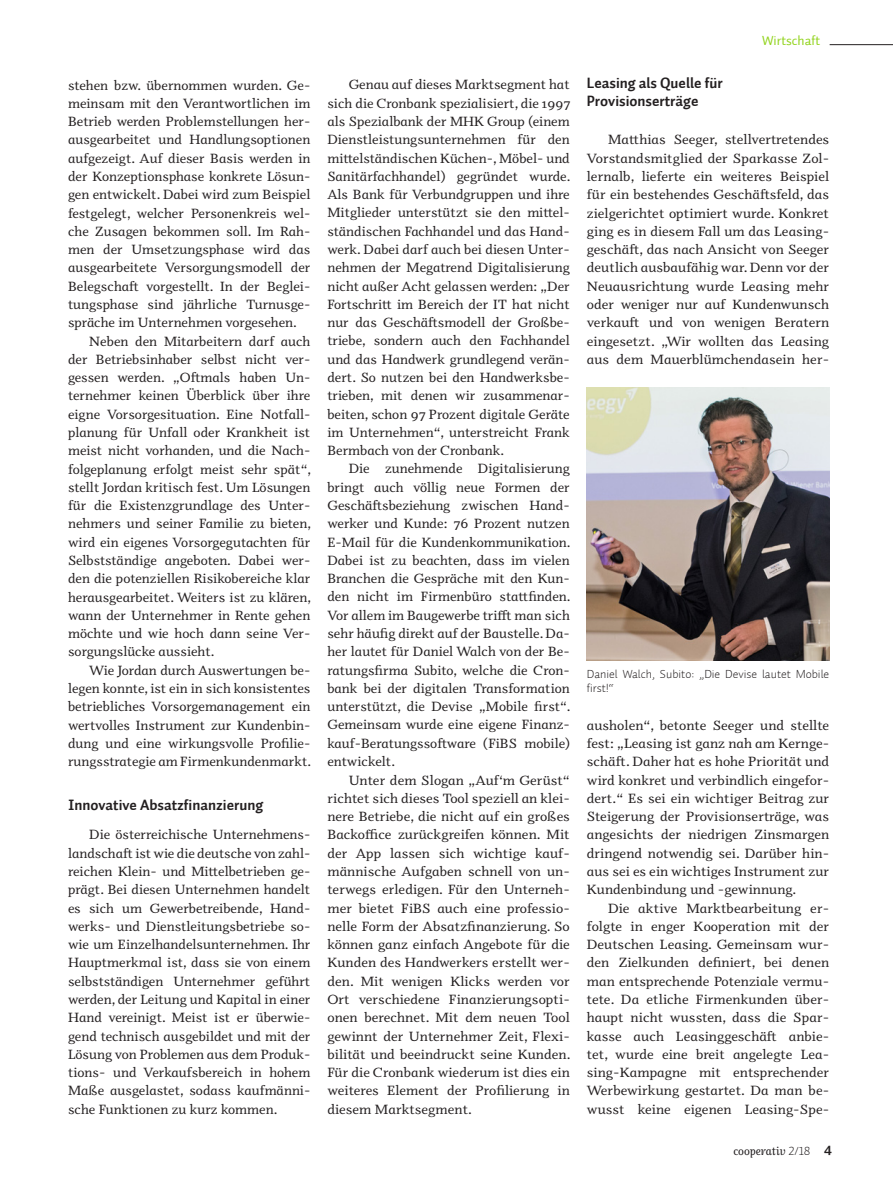
<style>
.page{position:relative;width:893px;height:1191px;background:#fff}
.page>*{position:absolute;margin:0;border:0;box-sizing:border-box;transform-origin:0 0}
.Zwischenüberschrift{font:15px/18px "Auto 1 Bold LF";color:#231f20}
.Fließtext{font:13.5px/18.3px "Odile";color:#231f20;text-align:justify}
.t1{font:13.5px "Auto 1";color:#93d41f}
.Bildunterschrift{font:12px/13.5px "Auto 1 Light LF";color:#231f20}
.t2{font:italic 12px "Odile Upright";color:#231f20}
.s1{font-family:"Auto 1 Light LF";font-style:normal}
.s2{font-family:"Auto 1 Bold LF";font-style:normal;font-size:13.5px}
</style>
<div class="page">
<hr style="left:830px;top:44px;width:63px;height:1px;background:#231f20">
<img style="left:587px;top:387px;width:242px;height:273px">
<p class="Fließtext" style="left:68px;top:75px;width:244px">stehen bzw. übernommen wurden. Ge&shy;meinsam mit den Verantwortlichen im Betrieb werden Problemstellungen her&shy;ausgearbeitet und Handlungsoptionen aufgezeigt. Auf dieser Basis werden in der Konzeptionsphase konkrete Lösun&shy;gen entwickelt. Dabei wird zum Beispiel festgelegt, welcher Personenkreis wel&shy;che Zusagen bekommen soll. Im Rah&shy;men der Umsetzungsphase wird das ausgearbeitete Versorgungsmodell der Belegschaft vorgestellt. In der Beglei&shy;tungsphase sind jährliche Turnusge&shy;spräche im Unternehmen vorgesehen.</p>
<p class="Fließtext" style="left:68px;top:331px;width:245px;text-indent:21px">Neben den Mitarbeitern darf auch der Betriebsinhaber selbst nicht ver&shy;gessen werden. „Oftmals haben Un&shy;ternehmer keinen Überblick über ihre eigne Vorsorgesituation. Eine Notfall&shy;planung für Unfall oder Krankheit ist meist nicht vorhanden, und die Nach&shy;folgeplanung erfolgt meist sehr spät“, stellt Jordan kritisch fest. Um Lösungen für die Existenzgrundlage des Unter&shy;nehmers und seiner Familie zu bieten, wird ein eigenes Vorsorgegutachten für Selbstständige angeboten. Dabei wer&shy;den die potenziellen Risikobereiche klar herausgearbeitet. Weiters ist zu klären, wann der Unternehmer in Rente gehen möchte und wie hoch dann seine Ver&shy;sorgungslücke aussieht.</p>
<p class="Fließtext" style="left:68px;top:660px;width:245px;text-indent:21px">Wie Jordan durch Auswertungen be&shy;legen konnte, ist ein in sich konsistentes betriebliches Vorsorgemanagement ein wertvolles Instrument zur Kundenbin&shy;dung und eine wirkungsvolle Profilie&shy;rungsstrategie am Firmenkundenmarkt.</p>
<p class="Zwischenüberschrift" style="left:68px;top:796px;width:197px">Innovative Absatzfinanzierung</p>
<p class="Fließtext" style="left:68px;top:825px;width:244px;text-indent:21px">Die österreichische Unternehmens&shy;landschaft ist wie die deutsche von zahl&shy;reichen Klein- und Mittelbetrieben ge&shy;prägt. Bei diesen Unternehmen handelt es sich um Gewerbetreibende, Hand&shy;werks- und Dienstleitungsbetriebe so&shy;wie um Einzelhandelsunternehmen. Ihr Hauptmerkmal ist, dass sie von einem selbstständigen Unternehmer geführt werden, der Leitung und Kapital in einer Hand vereinigt. Meist ist er überwie&shy;gend technisch ausgebildet und mit der Lösung von Problemen aus dem Produk&shy;tions- und Verkaufsbereich in hohem Maße ausgelastet, sodass kaufmänni&shy;sche Funktionen zu kurz kommen.</p>
<p class="Fließtext" style="left:327px;top:75px;width:245px;text-indent:21px">Genau auf dieses Marktsegment hat sich die Cronbank spezialisiert, die 1997 als Spezialbank der MHK Group (einem Dienstleistungsunternehmen für den mittelständischen Küchen-, Möbel- und Sanitärfachhandel) gegründet wurde.<br>Als Bank für Verbundgruppen und ihre Mitglieder unterstützt sie den mittel&shy;ständischen Fachhandel und das Hand&shy;werk. Dabei darf auch bei diesen Unter&shy;nehmen der Megatrend Digitalisierung nicht außer Acht gelassen werden: „Der Fortschritt im Bereich der IT hat nicht nur das Geschäftsmodell der Großbe&shy;triebe, sondern auch den Fachhandel und das Handwerk grundlegend verän&shy;dert. So nutzen bei den Handwerksbe&shy;trieben, mit denen wir zusammenar&shy;beiten, schon 97 Prozent digitale Geräte im Unternehmen“, unterstreicht Frank Bermbach von der Cronbank.</p>
<p class="Fließtext" style="left:327px;top:459px;width:245px;text-indent:21px">Die zunehmende Digitalisierung bringt auch völlig neue Formen der Geschäftsbeziehung zwischen Hand&shy;werker und Kunde: 76 Prozent nutzen E-Mail für die Kundenkommunikation.<br>Dabei ist zu beachten, dass im vielen Branchen die Gespräche mit den Kun&shy;den nicht im Firmenbüro stattfinden.<br>Vor allem im Baugewerbe trifft man sich sehr häufig direkt auf der Baustelle. Da&shy;her lautet für Daniel Walch von der Be&shy;ratungsfirma Subito, welche die Cron&shy;bank bei der digitalen Transformation unterstützt, die Devise „Mobile first“.<br>Gemeinsam wurde eine eigene Finanz&shy;kauf-Beratungssoftware (FiBS mobile) entwickelt.</p>
<p class="Fließtext" style="left:327px;top:770px;width:245px;text-indent:21px">Unter dem Slogan „Auf‘m Gerüst“ richtet sich dieses Tool speziell an klei&shy;nere Betriebe, die nicht auf ein großes Backoffice zurückgreifen können. Mit der App lassen sich wichtige kauf&shy;männische Aufgaben schnell von un&shy;terwegs erledigen. Für den Unterneh&shy;mer bietet FiBS auch eine professio&shy;nelle Form der Absatzfinanzierung. So können ganz einfach Angebote für die Kunden des Handwerkers erstellt wer&shy;den. Mit wenigen Klicks werden vor Ort verschiedene Finanzierungsopti&shy;onen berechnet. Mit dem neuen Tool gewinnt der Unternehmer Zeit, Flexi&shy;bilität und beeindruckt seine Kunden.<br>Für die Cronbank wiederum ist dies ein weiteres Element der Profilierung in diesem Marktsegment.</p>
<p class="t1" style="left:762px;top:32px;width:60px">Wirtschaft</p>
<p class="Zwischenüberschrift" style="left:587px;top:74px;width:137px">Leasing als Quelle für<br>Provisionserträge</p>
<p class="Fließtext" style="left:587px;top:130px;width:244px;text-indent:21px">Matthias Seeger, stellvertretendes Vorstandsmitglied der Sparkasse Zol&shy;lernalb, lieferte ein weiteres Beispiel für ein bestehendes Geschäftsfeld, das zielgerichtet optimiert wurde. Konkret ging es in diesem Fall um das Leasing&shy;geschäft, das nach Ansicht von Seeger deutlich ausbaufähig war. Denn vor der Neuausrichtung wurde Leasing mehr oder weniger nur auf Kundenwunsch verkauft und von wenigen Beratern eingesetzt. „Wir wollten das Leasing aus dem Mauerblümchendasein her-</p>
<p class="Bildunterschrift" style="left:587px;top:667px;width:244px">Daniel Walch, Subito: „Die Devise lautet Mobile first!“</p>
<p class="Fließtext" style="left:587px;top:715px;width:244px">ausholen“, betonte Seeger und stellte fest: „Leasing ist ganz nah am Kernge&shy;schäft. Daher hat es hohe Priorität und wird konkret und verbindlich eingefor&shy;dert.“ Es sei ein wichtiger Beitrag zur Steigerung der Provisionserträge, was angesichts der niedrigen Zinsmargen dringend notwendig sei. Darüber hin&shy;aus sei es ein wichtiges Instrument zur Kundenbindung und -gewinnung.</p>
<p class="Fließtext" style="left:587px;top:898px;width:244px;text-indent:21px">Die aktive Marktbearbeitung er&shy;folgte in enger Kooperation mit der Deutschen Leasing. Gemeinsam wur&shy;den Zielkunden definiert, bei denen man entsprechende Potenziale vermu&shy;tete. Da etliche Firmenkunden über&shy;haupt nicht wussten, dass die Spar&shy;kasse auch Leasinggeschäft anbie&shy;tet, wurde eine breit angelegte Lea&shy;sing-Kampagne mit entsprechender Werbewirkung gestartet. Da man be&shy;wusst keine eigenen Leasing-Spe-</p>
<p class="t2" style="left:733px;top:1142px;width:100px">cooperativ <span class="s1">2/18</span> <span class="s2">4</span></p>
</div>
